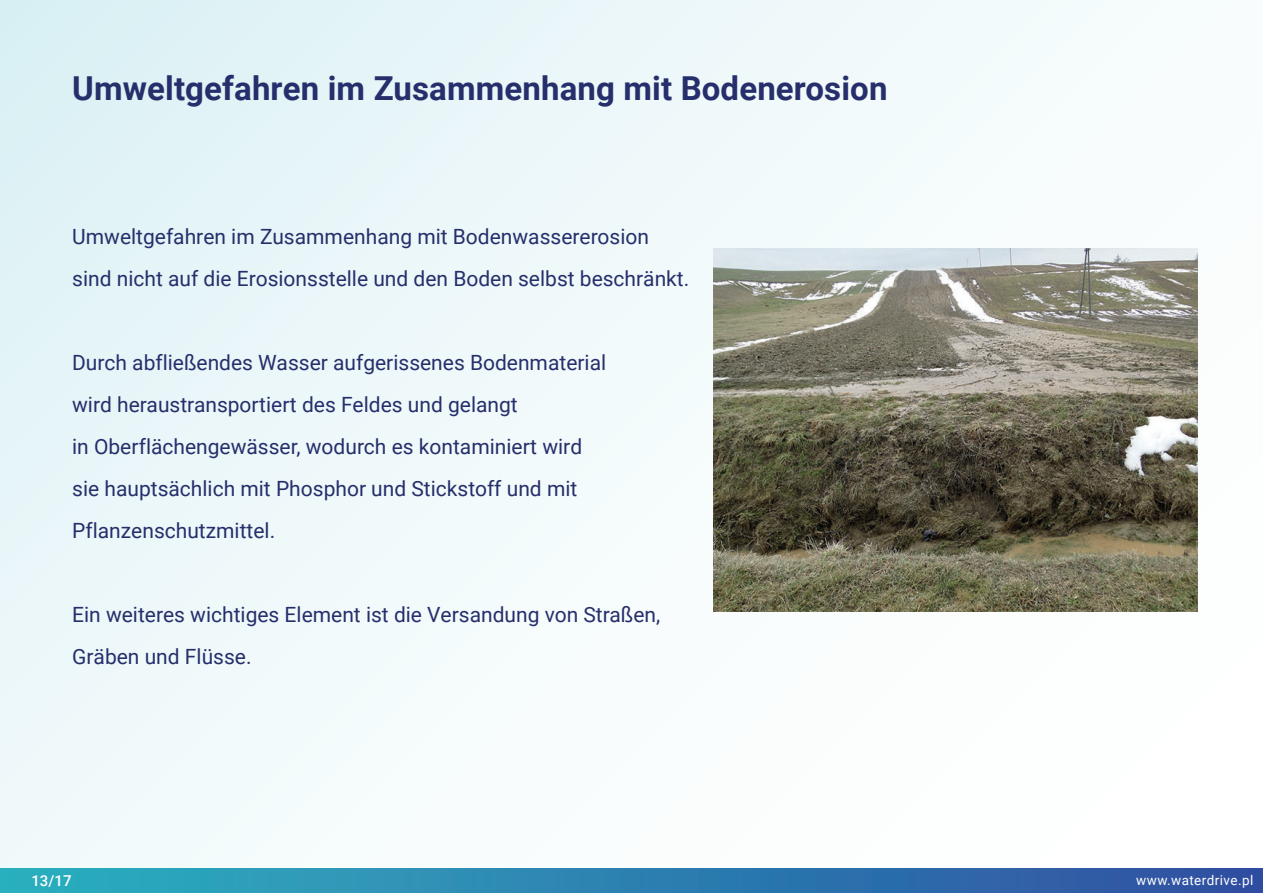
<style>
.page{position:relative;width:1263px;height:893px;background:#fff}
.page>*{position:absolute;margin:0;border:0;box-sizing:border-box;transform-origin:0 0}
.t1{font:700 33px "Roboto";letter-spacing:.005em;color:#262f6b}
.t2{font:21px/42px "Roboto";color:#262f6b}
.t3{font:500 15px "Roboto";color:#fff}
.t4{font:13.5px "Roboto";letter-spacing:.03em;color:#fff}
</style>
<div class="page">
<div style="left:0;top:0;width:1263px;height:893px;background:linear-gradient(to right,#e7f5f8,#fefffe)"></div>
<div style="left:0;top:868px;width:1263px;height:25px;background:linear-gradient(to right,#2bb2c0,#2f4ea1)"></div>
<img style="left:714px;top:248px;width:484px;height:363px">
<h1 class="t1" style="left:72px;top:65px;width:817px">Umweltgefahren im Zusammenhang mit Bodenerosion</h1>
<p class="t2" style="left:72px;top:215px;width:619px">Umweltgefahren im Zusammenhang mit Bodenwassererosion sind nicht auf die Erosionsstelle und den Boden selbst beschränkt.</p>
<p class="t2" style="left:72px;top:341px;width:535px">Durch abfließendes Wasser aufgerissenes Bodenmaterial wird heraustransportiert des Feldes und gelangt<br>in Oberflächengewässer, wodurch es kontaminiert wird sie hauptsächlich mit Phosphor und Stickstoff und mit Pflanzenschutzmittel.</p>
<p class="t2" style="left:72px;top:593px;width:589px">Ein weiteres wichtiges Element ist die Versandung von Straßen,<br>Gräben und Flüsse.</p>
<p class="t3" style="left:31px;top:870px;width:42px">13/17</p>
<p class="t4" style="left:1136px;top:871px;width:119px">www.waterdrive.pl</p>
</div>
